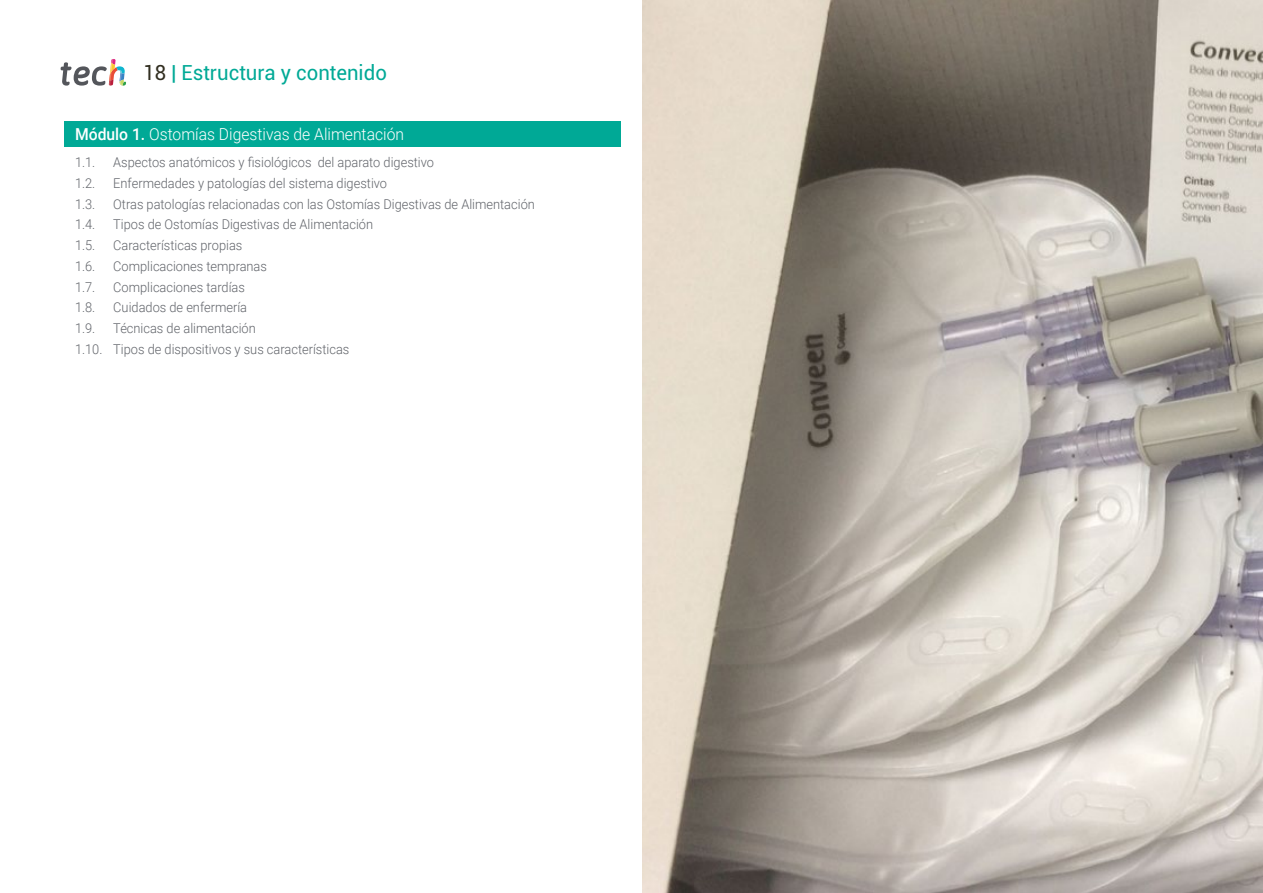
<style>
.page{position:relative;width:1263px;height:893px;background:#fff}
.page>*{position:absolute;margin:0;border:0;box-sizing:border-box;transform-origin:0 0}
.t1{font:21px "Roboto";color:#00a996}
.t2{font:300 16.5px "Roboto";color:#fff;scale:.95 1}
.t3{font:300 13.5px/20.7px "Roboto";color:#61646a;scale:.95 1}
.s1{color:#312e20}
.s2{font-weight:500}
</style>
<div class="page">
<div style="left:64px;top:121px;width:557px;height:25px;background:#00a996"></div>
<img style="left:642px;top:0;width:621px;height:893px">
<svg style="left:61px;top:59px;width:65px;height:27px"></svg>
<h1 class="t1" style="left:144px;top:57px;width:245px"><span class="s1">18</span> | Estructura y contenido</h1>
<p class="t2" style="left:75px;top:123px;width:348px"><span class="s2">Módulo 1.</span> Ostomías Digestivas de Alimentación</p>
<p class="t3" style="left:75px;top:151px;width:23px">1.1.</p>
<p class="t3" style="left:113px;top:151px;width:339px">Aspectos anatómicos y fisiológicos del aparato digestivo</p>
<p class="t3" style="left:75px;top:172px;width:23px">1.2.</p>
<p class="t3" style="left:113px;top:172px;width:290px">Enfermedades y patologías del sistema digestivo</p>
<p class="t3" style="left:75px;top:193px;width:23px">1.3.</p>
<p class="t3" style="left:113px;top:193px;width:445px">Otras patologías relacionadas con las Ostomías Digestivas de Alimentación</p>
<p class="t3" style="left:75px;top:214px;width:23px">1.4.</p>
<p class="t3" style="left:113px;top:214px;width:275px">Tipos de Ostomías Digestivas de Alimentación</p>
<p class="t3" style="left:75px;top:234px;width:23px">1.5.</p>
<p class="t3" style="left:113px;top:234px;width:137px">Características propias</p>
<p class="t3" style="left:75px;top:255px;width:23px">1.6.</p>
<p class="t3" style="left:113px;top:255px;width:163px">Complicaciones tempranas</p>
<p class="t3" style="left:75px;top:276px;width:23px">1.7.</p>
<p class="t3" style="left:113px;top:276px;width:140px">Complicaciones tardías</p>
<p class="t3" style="left:75px;top:297px;width:23px">1.8.</p>
<p class="t3" style="left:113px;top:297px;width:142px">Cuidados de enfermería</p>
<p class="t3" style="left:75px;top:317px;width:23px">1.9.</p>
<p class="t3" style="left:75px;top:317px;width:290px;text-indent:38px">Técnicas de alimentación<br>1.10. Tipos de dispositivos y sus características</p>
</div>
